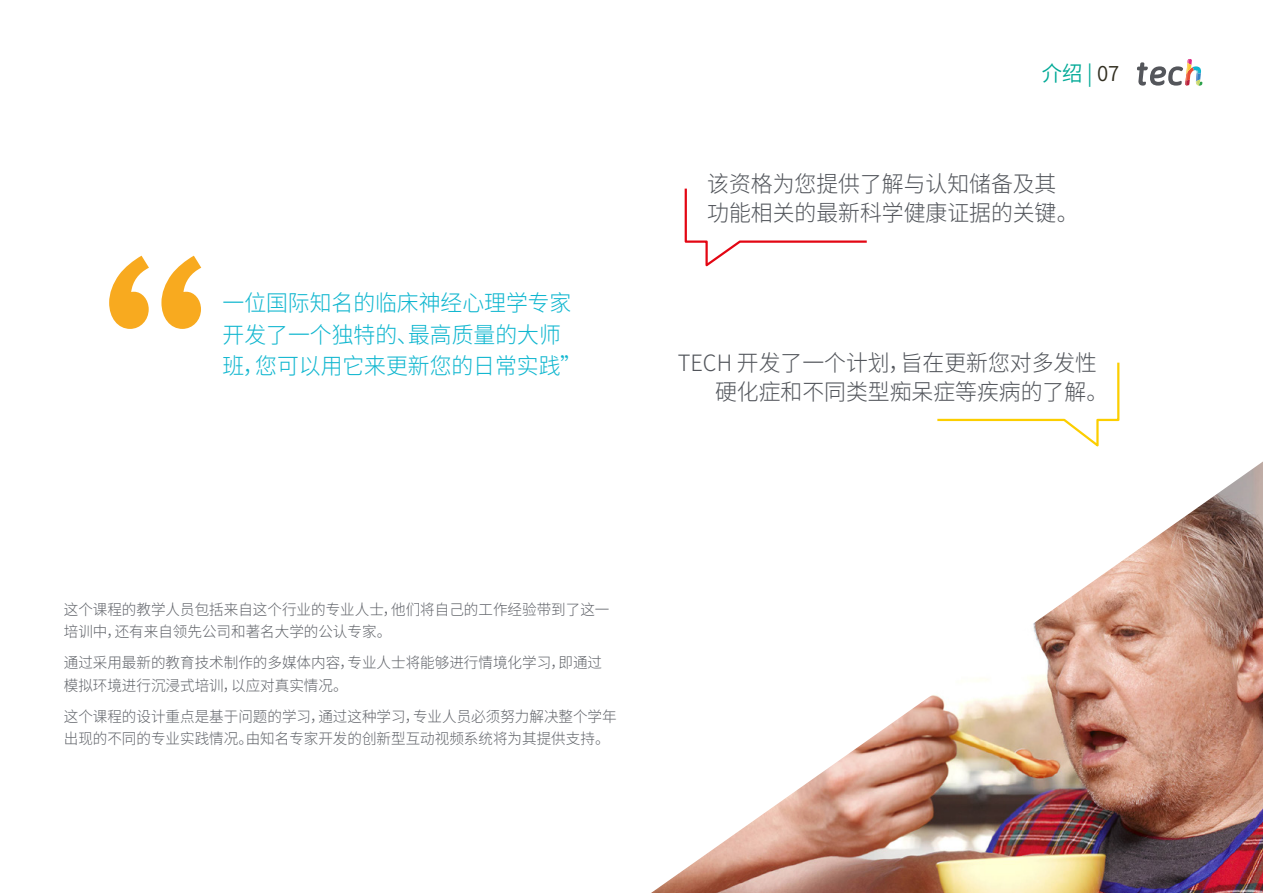
<style>
.page{position:relative;width:1263px;height:893px;background:#fff}
.page>*{position:absolute;margin:0;border:0;box-sizing:border-box;transform-origin:0 0}
.t1{font:300 22.5px/28.5px "Source Han Sans CN";color:#52555b}
.t2{font:300 22.5px/31.5px "Source Han Sans CN";color:#0fb6cf}
.t3{font:21px "Source Han Sans CN";color:#00a996}
.t4{font:300 15px/22.5px "Source Han Sans CN";color:#61646a}
.s1{color:#312e20}
</style>
<div class="page">
<svg style="left:937px;top:362px;width:183px;height:85px"></svg>
<svg style="left:684px;top:188px;width:183px;height:79px"></svg>
<svg style="left:109px;top:256px;width:92px;height:73px"></svg>
<img style="left:651px;top:461px;width:612px;height:432px">
<svg style="left:1137px;top:59px;width:65px;height:27px"></svg>
<h1 class="t2" style="left:223px;top:288px;width:361px">一位国际知名的临床神经心理学专家开发了一个独特的、最高质量的大师班，您可以用它来更新您的日常实践”</h1>
<h2 class="t3" style="left:1042px;top:61px;width:79px">介绍 | <span class="s1">07</span></h2>
<h1 class="t1" style="left:707px;top:170px;width:373px">该资格为您提供了解与认知储备及其功能相关的最新科学健康证据的关键。</h1>
<h1 class="t1" style="left:715px;top:349px;width:395px;text-indent:-37px">TECH 开发了一个计划，旨在更新您对多发性硬化症和不同类型痴呆症等疾病的了解。</h1>
<p class="t4" style="left:64px;top:598px;width:547px">这个课程的教学人员包括来自这个行业的专业人士，他们将自己的工作经验带到了这一培训中，还有来自领先公司和著名大学的公认专家。</p>
<p class="t4" style="left:64px;top:652px;width:540px">通过采用最新的教育技术制作的多媒体内容，专业人士将能够进行情境化学习，即通过模拟环境进行沉浸式培训，以应对真实情况。</p>
<p class="t4" style="left:64px;top:705px;width:554px">这个课程的设计重点是基于问题的学习，通过这种学习，专业人员必须努力解决整个学年出现的不同的专业实践情况。由知名专家开发的创新型互动视频系统将为其提供支持。</p>
</div>
